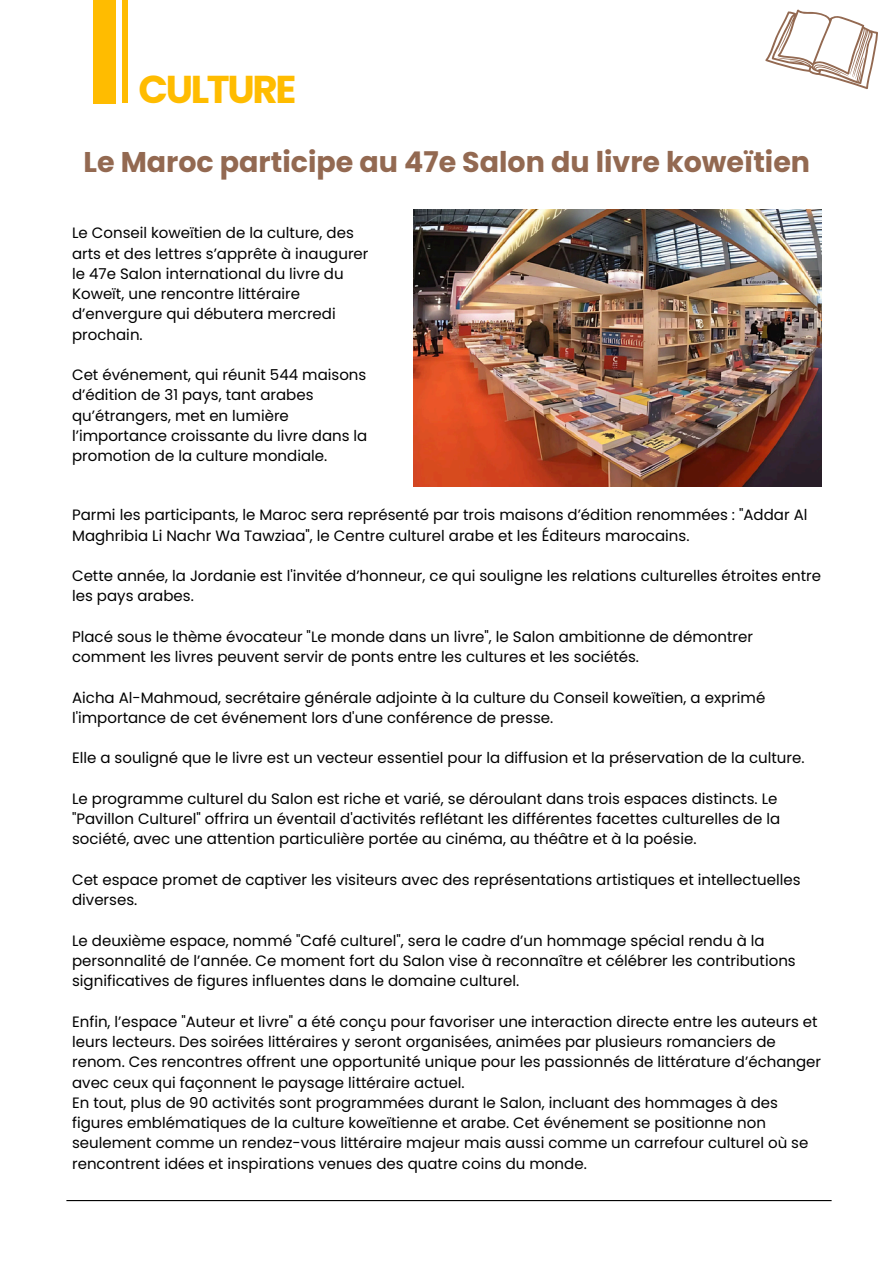
<style>
.page{position:relative;width:894px;height:1264px;background:#fff}
.page>*{position:absolute;margin:0;border:0;box-sizing:border-box;transform-origin:0 0}
.t1{font:700 38.85px "Poppins";letter-spacing:-.06em;color:#ffbc00}
.t2{font:700 28.5px "Poppins";color:#936951}
.t3{font:15px/20.2px "Poppins";color:#000}
</style>
<div class="page">
<hr style="left:66px;top:1199px;width:765px;height:2px;background:#000">
<div style="left:93px;top:0;width:23px;height:104px;background:#ffbc00"></div>
<hr style="left:123px;top:0;width:4px;height:102px;background:#ffbc00">
<img style="left:413px;top:209px;width:408px;height:277px">
<svg style="left:765px;top:9px;width:112px;height:80px"></svg>
<p class="t1" style="left:138px;top:62px;width:159px">CULTURE</p>
<h1 class="t2" style="left:83px;top:142px;width:728px">Le Maroc participe au 47e Salon du livre koweïtien</h1>
<p class="t3" style="left:72px;top:223px;width:298px">Le Conseil koweïtien de la culture, des arts et des lettres s’apprête à inaugurer le 47e Salon international du livre du Koweït, une rencontre littéraire d’envergure qui débutera mercredi prochain.</p>
<p class="t3" style="left:72px;top:365px;width:297px">Cet événement, qui réunit 544 maisons d’édition de 31 pays, tant arabes qu’étrangers, met en lumière l’importance croissante du livre dans la promotion de la culture mondiale.</p>
<p class="t3" style="left:72px;top:505px;width:736px">Parmi les participants, le Maroc sera représenté par trois maisons d’édition renommées : "Addar Al<br>Maghribia Li Nachr Wa Tawziaa", le Centre culturel arabe et les Éditeurs marocains.</p>
<h2 class="t3" style="left:72px;top:565px;width:750px">Cette année, la Jordanie est l'invitée d’honneur, ce qui souligne les relations culturelles étroites entre les pays arabes.</h2>
<p class="t3" style="left:72px;top:626px;width:682px">Placé sous le thème évocateur "Le monde dans un livre", le Salon ambitionne de démontrer comment les livres peuvent servir de ponts entre les cultures et les sociétés.</p>
<p class="t3" style="left:72px;top:687px;width:694px">Aicha Al-Mahmoud, secrétaire générale adjointe à la culture du Conseil koweïtien, a exprimé l'importance de cet événement lors d'une conférence de presse.</p>
<p class="t3" style="left:72px;top:748px;width:733px">Elle a souligné que le livre est un vecteur essentiel pour la diffusion et la préservation de la culture.</p>
<p class="t3" style="left:72px;top:788px;width:709px">Le programme culturel du Salon est riche et varié, se déroulant dans trois espaces distincts. Le "Pavillon Culturel" offrira un éventail d'activités reflétant les différentes facettes culturelles de la société, avec une attention particulière portée au cinéma, au théâtre et à la poésie.</p>
<p class="t3" style="left:72px;top:869px;width:729px">Cet espace promet de captiver les visiteurs avec des représentations artistiques et intellectuelles diverses.</p>
<p class="t3" style="left:72px;top:930px;width:725px">Le deuxième espace, nommé "Café culturel", sera le cadre d’un hommage spécial rendu à la personnalité de l’année. Ce moment fort du Salon vise à reconnaître et célébrer les contributions significatives de figures influentes dans le domaine culturel.</p>
<p class="t3" style="left:72px;top:1011px;width:750px">Enfin, l’espace "Auteur et livre" a été conçu pour favoriser une interaction directe entre les auteurs et leurs lecteurs. Des soirées littéraires y seront organisées, animées par plusieurs romanciers de renom. Ces rencontres offrent une opportunité unique pour les passionnés de littérature d’échanger avec ceux qui façonnent le paysage littéraire actuel.</p>
<p class="t3" style="left:72px;top:1092px;width:737px">En tout, plus de 90 activités sont programmées durant le Salon, incluant des hommages à des figures emblématiques de la culture koweïtienne et arabe. Cet événement se positionne non seulement comme un rendez-vous littéraire majeur mais aussi comme un carrefour culturel où se rencontrent idées et inspirations venues des quatre coins du monde.</p>
</div>
